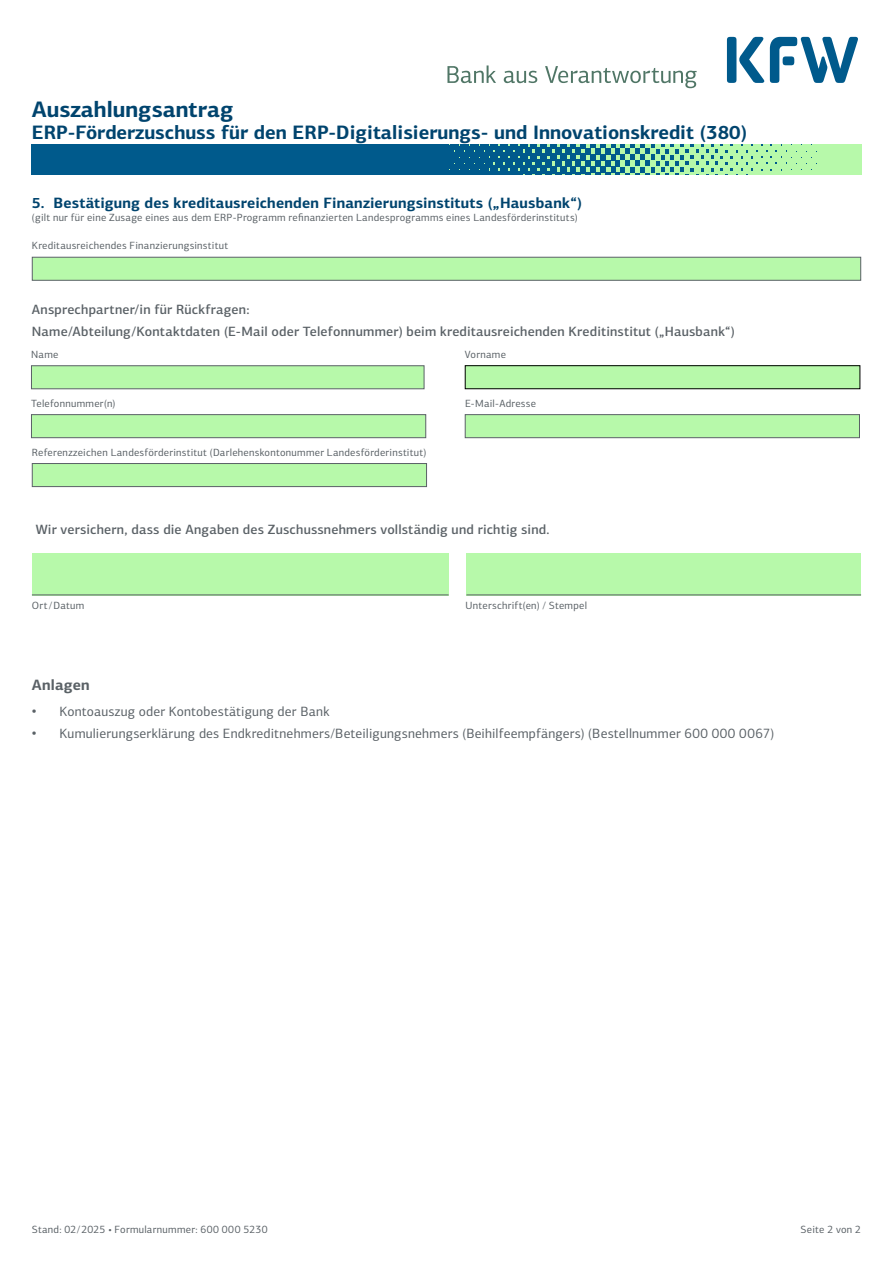
<style>
.page{position:relative;width:893px;height:1263px;background:#fff}
.page>*{position:absolute;margin:0;border:0;box-sizing:border-box;transform-origin:0 0}
.Hauptüberschrift_H1_Form_A4_12pt_15pt_Ar{font:700 22.5px "KFW Centro Sans";color:#00446e}
.Hauptüberschrift_H1_Form_A4_12pt_15pt_Ar-2{font:700 19.5px "KFW Centro Sans";color:#00446e}
.Überschrift_H2_Form_A4_10pt_19pt_Arial_B{font:700 15px "KFW Centro Sans";letter-spacing:.01em;color:#00446e}
.Überschrift_H2_Form_A4_10pt_19pt_Arial_B-2{font:700 15px "KFW Centro Sans";letter-spacing:.01em;color:#5a6166}
.Teasertext_Form_A4_11_15pt_Arial_Regular{font:500 13.5px/22.5px "KFW Centro Sans";letter-spacing:.015em;color:#5a6166}
.Fließtext_Checkliste_Form_A4_9pt_12pt_Ar{font:13.5px "KFW Centro Sans";letter-spacing:.015em;color:#5a6166}
.Formular_Form_A4_7pt_Arial_Regular_Dunke{font:10.5px "KFW Centro Sans";letter-spacing:.025em;color:#5a6166}
.Überschrift_H2_Form_A4_10pt_19pt_Arial_B-3{font:10.5px "KFW Centro Sans";letter-spacing:.025em;color:#5a6166}
.Bestellnummer_Form_A4_7pt_Arial_Regular_{font:10.5px "KFW Centro Sans";letter-spacing:.025em;color:#5a6166}
.Seitenzahl_Form_A4_9pt_Arial_Regular_Dun{font:10.5px "KFW Centro Sans";letter-spacing:.02em;color:#5a6166}
.s1{font-family:"Arial"}
</style>
<div class="page">
<svg style="left:861px;top:145px;width:1px;height:29px"></svg>
<div style="left:32px;top:145px;width:829px;height:29px;background:#b7f9aa"></div>
<div style="left:405px;top:145px;width:10px;height:12px;background:#005a8c"></div>
<div style="left:405px;top:157px;width:10px;height:13px;background:#005a8c"></div>
<hr style="left:405px;top:170px;width:10px;height:4px;background:#005a8c">
<div style="left:415px;top:145px;width:10px;height:12px;background:#005a8c"></div>
<div style="left:415px;top:157px;width:10px;height:12px;background:#005a8c"></div>
<div style="left:410px;top:164px;width:10px;height:10px;background:#005a8c"></div>
<div style="left:420px;top:164px;width:10px;height:10px;background:#005a8c"></div>
<svg style="left:425px;top:145px;width:392px;height:30px"></svg>
<div style="left:32px;top:145px;width:373px;height:29px;background:#005a8c"></div>
<svg style="left:447px;top:65px;width:49px;height:18px"></svg>
<svg style="left:504px;top:71px;width:33px;height:12px"></svg>
<svg style="left:545px;top:66px;width:152px;height:22px"></svg>
<div style="left:727px;top:37px;width:9px;height:46px;background:#005a8c;border-radius:3px"></div>
<svg style="left:770px;top:37px;width:88px;height:46px"></svg>
<svg style="left:739px;top:37px;width:25px;height:46px"></svg>
<div style="left:32px;top:257px;width:829px;height:24px;background:#b7f9aa;border:1px solid #5a6166"></div>
<div style="left:32px;top:463px;width:395px;height:24px;background:#b7f9aa;border:1px solid #5a6166"></div>
<div style="left:32px;top:553px;width:417px;height:42px;background:#b7f9aa"></div>
<hr style="left:32px;top:594px;width:417px;height:1px;background:#5a6166">
<div style="left:466px;top:553px;width:395px;height:42px;background:#b7f9aa"></div>
<hr style="left:466px;top:594px;width:395px;height:1px;background:#5a6166">
<div style="left:31px;top:365px;width:393px;height:24px;background:#b7f9aa;border:1px solid #5a6166"></div>
<div style="left:465px;top:366px;width:395px;height:23px;background:#b7f9aa"></div>
<div style="left:465px;top:365px;width:395px;height:24px;border:1px solid #000"></div>
<div style="left:31px;top:414px;width:395px;height:24px;background:#b7f9aa;border:1px solid #5a6166"></div>
<div style="left:465px;top:414px;width:395px;height:24px;background:#b7f9aa;border:1px solid #5a6166"></div>
<h1 class="Hauptüberschrift_H1_Form_A4_12pt_15pt_Ar" style="left:32px;top:95px;width:203px">Auszahlungsantrag</h1>
<h1 class="Hauptüberschrift_H1_Form_A4_12pt_15pt_Ar-2" style="left:32px;top:120px;width:717px">ERP-Förderzuschuss für den ERP-Digitalisierungs- und Innovationskredit (380)</h1>
<h2 class="Überschrift_H2_Form_A4_10pt_19pt_Arial_B" style="left:32px;top:193px;width:552px">5. Bestätigung des kreditausreichenden Finanzierungsinstituts („Hausbank“)</h2>
<h2 class="Überschrift_H2_Form_A4_10pt_19pt_Arial_B-3" style="left:32px;top:210px;width:547px">(gilt nur für eine Zusage eines aus dem ERP-Programm refinanzierten Landesprogramms eines Landesförderinstituts)</h2>
<p class="Formular_Form_A4_7pt_Arial_Regular_Dunke" style="left:32px;top:238px;width:198px">Kreditausreichendes Finanzierungsinstitut</p>
<p class="Teasertext_Form_A4_11_15pt_Arial_Regular" style="left:32px;top:298px;width:705px">Ansprechpartner/in für Rückfragen:<br>Name/Abteilung/Kontaktdaten (E-Mail oder Telefonnummer) beim kreditausreichenden Kreditinstitut („Hausbank“)</p>
<p class="Formular_Form_A4_7pt_Arial_Regular_Dunke" style="left:31px;top:347px;width:29px">Name</p>
<p class="Formular_Form_A4_7pt_Arial_Regular_Dunke" style="left:465px;top:347px;width:43px">Vorname</p>
<p class="Formular_Form_A4_7pt_Arial_Regular_Dunke" style="left:31px;top:396px;width:86px">Telefonnummer(n)</p>
<p class="Formular_Form_A4_7pt_Arial_Regular_Dunke" style="left:465px;top:396px;width:73px">E-Mail-Adresse</p>
<p class="Formular_Form_A4_7pt_Arial_Regular_Dunke" style="left:32px;top:445px;width:396px">Referenzzeichen Landesförderinstitut (Darlehenskontonummer Landesförderinstitut)</p>
<p class="Teasertext_Form_A4_11_15pt_Arial_Regular" style="left:36px;top:518px;width:515px">Wir versichern, dass die Angaben des Zuschussnehmers vollständig und richtig sind.</p>
<p class="Formular_Form_A4_7pt_Arial_Regular_Dunke" style="left:32px;top:598px;width:54px">Ort/Datum</p>
<p class="Formular_Form_A4_7pt_Arial_Regular_Dunke" style="left:466px;top:598px;width:123px">Unterschrift(en) / Stempel</p>
<h2 class="Überschrift_H2_Form_A4_10pt_19pt_Arial_B-2" style="left:32px;top:675px;width:59px">Anlagen</h2>
<p class="Fließtext_Checkliste_Form_A4_9pt_12pt_Ar" style="left:32px;top:702px;width:299px"><span class="s1">•</span> Kontoauszug oder Kontobestätigung der Bank</p>
<p class="Fließtext_Checkliste_Form_A4_9pt_12pt_Ar" style="left:32px;top:724px;width:744px"><span class="s1">•</span> Kumulierungserklärung des Endkreditnehmers/Beteiligungsnehmers (Beihilfeempfängers) (Bestellnummer 600 000 0067)</p>
<p class="Bestellnummer_Form_A4_7pt_Arial_Regular_" style="left:32px;top:1222px;width:237px">Stand: 02/2025 • Formularnummer: 600 000 5230</p>
<p class="Seitenzahl_Form_A4_9pt_Arial_Regular_Dun" style="left:801px;top:1222px;width:62px">Seite 2 von 2</p>
</div>
